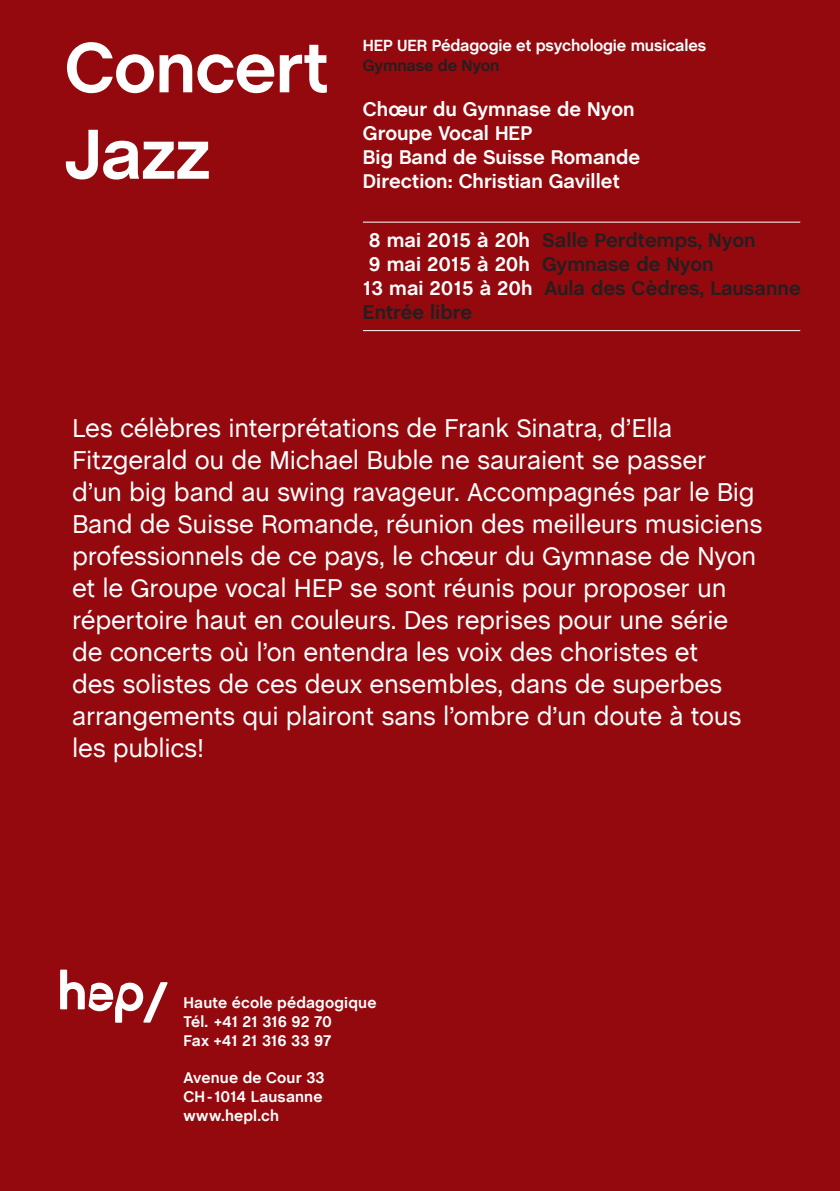
<style>
.page{position:relative;width:840px;height:1191px;background:#fff}
.page>*{position:absolute;margin:0;border:0;box-sizing:border-box;transform-origin:0 0}
.t1{font:700 72px/86.4px "Chalet Book TT";letter-spacing:-.015em;color:#fff}
.t2{font:26px/32px "Chalet Book TT";letter-spacing:-.01em;color:#fff}
.t3{font:700 20px "Chalet Book TT";color:#231f20}
.t4{font:700 20px "Chalet Book TT";color:#fff}
.Contacts{font:700 16.2px "Chalet Book TT";letter-spacing:-.01em;color:#fff}
.Contacts-2{font:700 16.2px "Chalet Book TT";letter-spacing:-.01em;color:#231f20}
.CONTENU{font:700 15.6px/18.8px "Chalet Book TT";letter-spacing:.01em;color:#fff}
.CONTENU-2{font:700 15.6px "Chalet Book TT";letter-spacing:-.01em;color:#fff}
.s1{color:#94090e}
.s2{color:#fff}
</style>
<div class="page">
<div style="left:0;top:0;width:839px;height:1191px;background:#94090e"></div>
<svg style="left:60px;top:969px;width:107px;height:53px"></svg>
<hr style="left:363px;top:330px;width:436px;height:1px;background:#fff">
<hr style="left:363px;top:222px;width:436px;height:1px;background:#fff">
<p class="t1" style="left:64px;top:24px;width:265px">Concert<br>Jazz</p>
<p class="Contacts" style="left:363px;top:36px;width:344px">HEP UER Pédagogie et psychologie musicales</p>
<p class="Contacts-2" style="left:363px;top:56px;width:138px">Gymnase de Nyon</p>
<p class="t4" style="left:363px;top:97px;width:273px">Chœur du Gymnase de Nyon</p>
<p class="t4" style="left:363px;top:121px;width:171px">Groupe Vocal HEP</p>
<p class="t4" style="left:363px;top:145px;width:278px">Big Band de Suisse Romande</p>
<p class="t4" style="left:363px;top:169px;width:265px">Direction: Christian Gavillet<span class="s1">t</span></p>
<p class="t3" style="left:369px;top:228px;width:388px"><span class="s2">8 mai 2015 à 20h</span> Salle Perdtemps, Nyon</p>
<p class="t3" style="left:369px;top:252px;width:346px"><span class="s2">9 mai 2015 à 20h</span> Gymnase de Nyon</p>
<p class="t3" style="left:363px;top:276px;width:439px"><span class="s2">13 mai 2015 à 20h</span> Aula des Cèdres, Lausanne</p>
<p class="t3" style="left:363px;top:300px;width:111px">Entrée libre</p>
<p class="t2" style="left:72px;top:411px;width:691px">Les célèbres interprétations de Frank Sinatra, d’Ella Fitzgerald ou de Michael Buble ne sauraient se passer d’un big band au swing ravageur. Accompagnés par le Big Band de Suisse Romande, réunion des meilleurs musiciens professionnels de ce pays, le chœur du Gymnase de Nyon et le Groupe vocal HEP se sont réunis pour proposer un répertoire haut en couleurs. Des reprises pour une série de concerts où l’on entendra les voix des choristes et<br>des solistes de ces deux ensembles, dans de superbes arrangements qui plairont sans l’ombre d’un doute à tous les publics!</p>
<p class="CONTENU" style="left:183px;top:993px;width:194px">Haute école pédagogique</p>
<p class="CONTENU-2" style="left:183px;top:1012px;width:150px">Tél. +41 21 316 92 70</p>
<p class="CONTENU-2" style="left:183px;top:1031px;width:149px">Fax +41 21 316 33 97</p>
<p class="CONTENU" style="left:183px;top:1068px;width:143px">Avenue de Cour 33<br>CH-1014 Lausanne</p>
<p class="CONTENU" style="left:183px;top:1105px;width:97px">www.hepl.ch</p>
</div>
